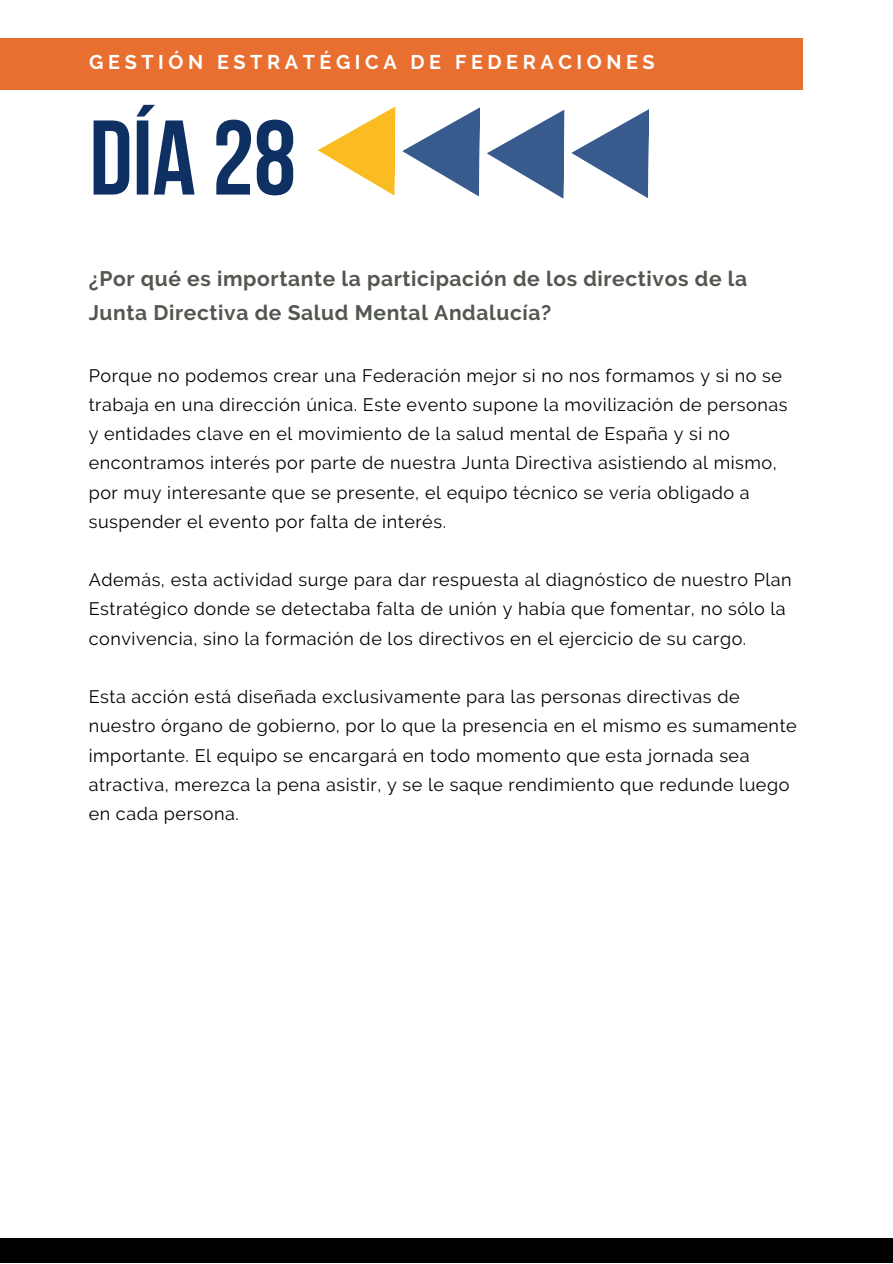
<style>
.page{position:relative;width:893px;height:1264px;background:#fff}
.page>*{position:absolute;margin:0;border:0;box-sizing:border-box;transform-origin:0 0}
.t1{font:700 105.75px "Bebas Neue";color:#0f3063}
.t2{font:700 21px/33.8px "Raleway";letter-spacing:.03em;color:#52574f}
.t3{font:700 19.8px "Raleway";letter-spacing:.23em;color:#fff}
.t4{font:18px/29.2px "Raleway";letter-spacing:.03em;color:#000}
</style>
<div class="page">
<div style="left:0;top:38px;width:802px;height:51px;background:#e86f30"></div>
<div style="left:0;top:1238px;width:892px;height:24px;background:#000"></div>
<svg style="left:571px;top:109px;width:78px;height:89px"></svg>
<svg style="left:487px;top:110px;width:77px;height:89px"></svg>
<svg style="left:402px;top:107px;width:78px;height:90px"></svg>
<svg style="left:318px;top:107px;width:77px;height:89px"></svg>
<p class="t3" style="left:89px;top:50px;width:567px">GESTIÓN ESTRATÉGICA DE FEDERACIONES</p>
<p class="t1" style="left:89px;top:115px;width:208px">DÍA 28</p>
<p class="t2" style="left:89px;top:262px;width:660px">¿Por qué es importante la participación de los directivos de la<br>Junta Directiva de Salud Mental Andalucía?</p>
<p class="t4" style="left:89px;top:360px;width:700px">Porque no podemos crear una Federación mejor si no nos formamos y si no se trabaja en una dirección única. Este evento supone la movilización de personas y entidades clave en el movimiento de la salud mental de España y si no encontramos interés por parte de nuestra Junta Directiva asistiendo al mismo, por muy interesante que se presente, el equipo técnico se vería obligado a suspender el evento por falta de interés.</p>
<p class="t4" style="left:89px;top:565px;width:704px">Además, esta actividad surge para dar respuesta al diagnóstico de nuestro Plan<br>Estratégico donde se detectaba falta de unión y había que fomentar, no sólo la convivencia, sino la formación de los directivos en el ejercicio de su cargo.</p>
<p class="t4" style="left:89px;top:682px;width:709px">Esta acción está diseñada exclusivamente para las personas directivas de nuestro órgano de gobierno, por lo que la presencia en el mismo es sumamente importante. El equipo se encargará en todo momento que esta jornada sea atractiva, merezca la pena asistir, y se le saque rendimiento que redunde luego en cada persona.</p>
</div>
